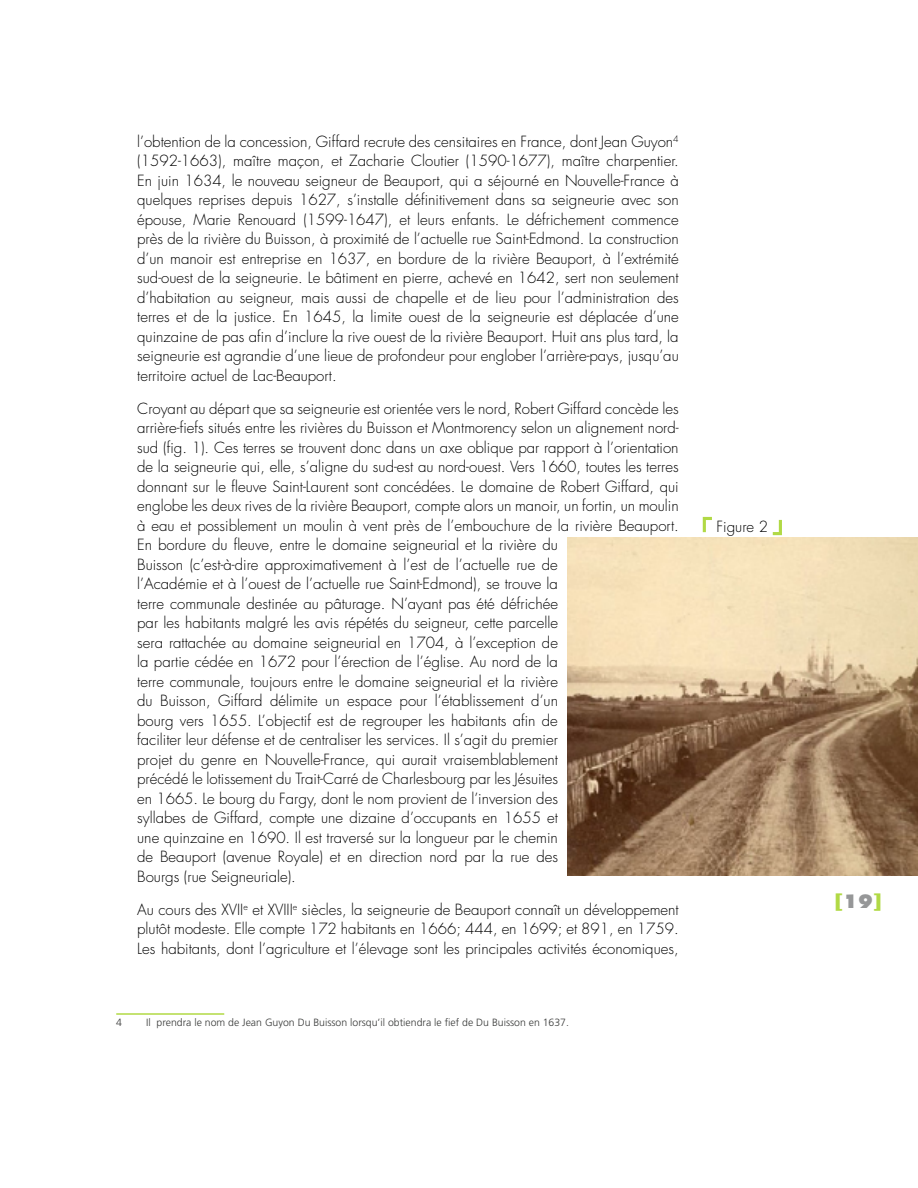
<style>
.page{position:relative;width:918px;height:1188px;background:#fff}
.page>*{position:absolute;margin:0;border:0;box-sizing:border-box;transform-origin:0 0}
.t1{font:800 18px "Futura";color:#b1d945}
.texte{font:300 15px/19.5px "Futura";color:#000;text-align:justify}
.bas_de_page{font:300 10.5px "Frutiger LT Std";color:#393a39}
.s1{color:#969798}
</style>
<div class="page">
<hr style="left:116px;top:1013px;width:108px;height:2px;background:#b1d945">
<svg style="left:703px;top:517px;width:9px;height:15px"></svg>
<svg style="left:773px;top:520px;width:9px;height:15px"></svg>
<img style="left:567px;top:537px;width:351px;height:338px">
<p class="texte" style="left:137px;top:132px;width:543px">l’obtention de la concession, Giffard recrute des censitaires en France, dont Jean Guyon<sup>4 </sup>(1592-1663), maître maçon, et Zacharie Cloutier (1590-1677), maître charpentier.<br>En juin 1634, le nouveau seigneur de Beauport, qui a séjourné en Nouvelle-France à quelques reprises depuis 1627, s’installe définitivement dans sa seigneurie avec son épouse, Marie Renouard (1599-1647), et leurs enfants. Le défrichement commence près de la rivière du Buisson, à proximité de l’actuelle rue Saint-Edmond. La construction d’un manoir est entreprise en 1637, en bordure de la rivière Beauport, à l’extrémité sud-ouest de la seigneurie. Le bâtiment en pierre, achevé en 1642, sert non seulement d’habitation au seigneur, mais aussi de chapelle et de lieu pour l’administration des terres et de la justice. En 1645, la limite ouest de la seigneurie est déplacée d’une quinzaine de pas afin d’inclure la rive ouest de la rivière Beauport. Huit ans plus tard, la seigneurie est agrandie d’une lieue de profondeur pour englober l’arrière-pays, jusqu’au territoire actuel de Lac-Beauport.</p>
<p class="texte" style="left:137px;top:399px;width:543px;text-align:left">Croyant au départ que sa seigneurie est orientée vers le nord, Robert Giffard concède les arrière-fiefs situés entre les rivières du Buisson et Montmorency selon un alignement nord&shy;sud (fig. 1). Ces terres se trouvent donc dans un axe oblique par rapport à l’orientation de la seigneurie qui, elle, s’aligne du sud-est au nord-ouest. Vers 1660, toutes les terres donnant sur le fleuve Saint-Laurent sont concédées. Le domaine de Robert Giffard, qui englobe les deux rives de la rivière Beauport, compte alors un manoir, un fortin, un moulin à eau et possiblement un moulin à vent près de l’embouchure de la rivière Beauport.<br>En bordure du fleuve, entre le domaine seigneurial et la rivière du<br>Buisson (c’est-à-dire approximativement à l’est de l’actuelle rue de<br>l’Académie et à l’ouest de l’actuelle rue Saint-Edmond), se trouve la<br>terre communale destinée au pâturage. N’ayant pas été défrichée<br>par les habitants malgré les avis répétés du seigneur, cette parcelle<br>sera rattachée au domaine seigneurial en 1704, à l’exception de<br>la partie cédée en 1672 pour l’érection de l’église. Au nord de la<br>terre communale, toujours entre le domaine seigneurial et la rivière<br>du Buisson, Giffard délimite un espace pour l’établissement d’un<br>bourg vers 1655. L’objectif est de regrouper les habitants afin de<br>faciliter leur défense et de centraliser les services. Il s’agit du premier<br>projet du genre en Nouvelle-France, qui aurait vraisemblablement<br>précédé le lotissement du Trait-Carré de Charlesbourg par les Jésuites<br>en 1665. Le bourg du Fargy, dont le nom provient de l’inversion des<br>syllabes de Giffard, compte une dizaine d’occupants en 1655 et<br>une quinzaine en 1690. Il est traversé sur la longueur par le chemin<br>de Beauport (avenue Royale) et en direction nord par la rue des<br>Bourgs (rue Seigneuriale).</p>
<p class="texte" style="left:137px;top:900px;width:543px">Au cours des XVII<sup>e</sup> et XVIII<sup>e</sup> siècles, la seigneurie de Beauport connaît un développement plutôt modeste. Elle compte 172 habitants en 1666; 444, en 1699; et 891, en 1759.<br>Les habitants, dont l’agriculture et l’élevage sont les principales activités économiques,</p>
<p class="bas_de_page" style="left:116px;top:1016px;width:7px">4</p>
<p class="bas_de_page" style="left:146px;top:1016px;width:424px">Il prendra le nom de Jean Guyon Du Buisson lorsqu’il obtiendra le fief de Du Buisson en 1637.</p>
<p class="texte" style="left:717px;top:517px;width:53px">Figure 2</p>
<p class="t1" style="left:835px;top:890px;width:48px">[<span class="s1">19</span>]</p>
</div>
